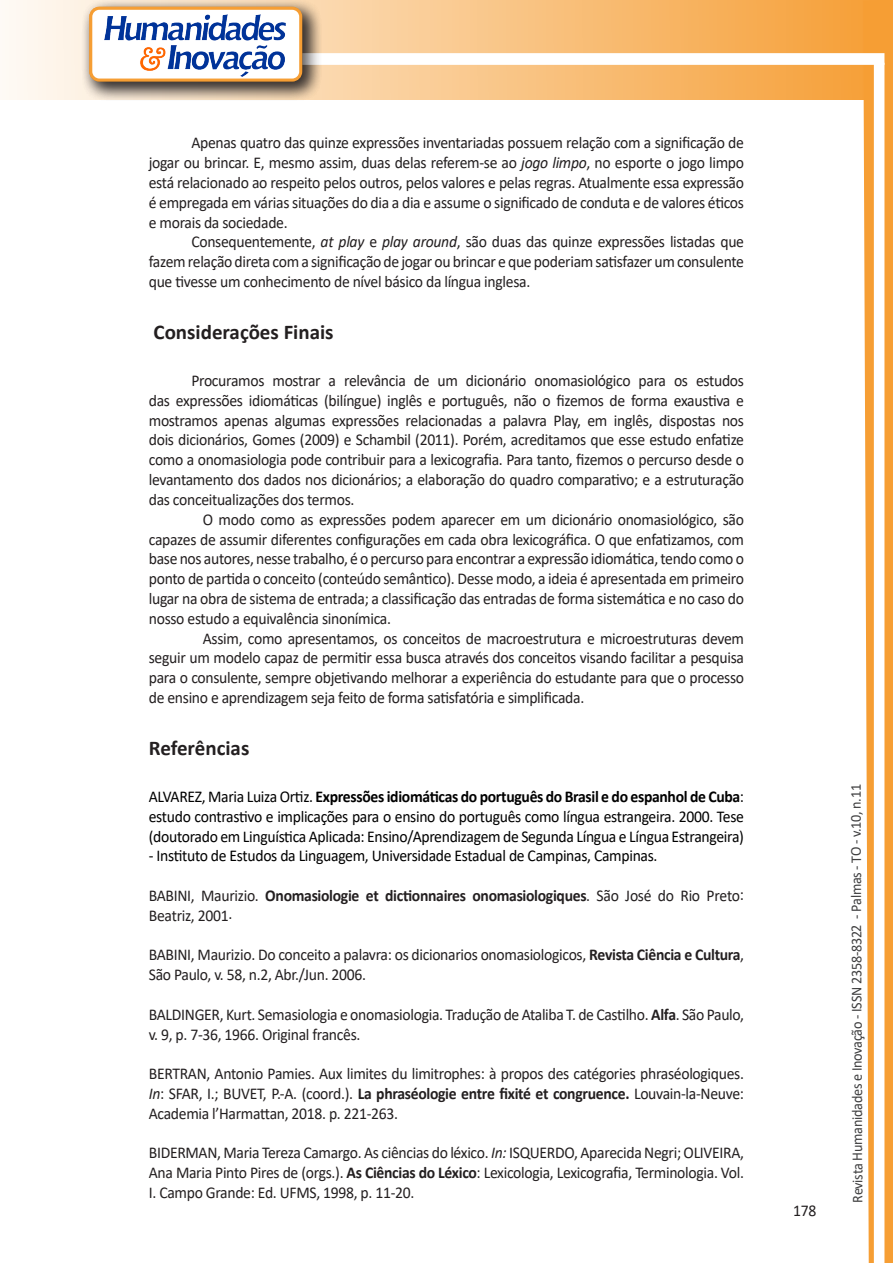
<style>
.page{position:relative;width:893px;height:1263px;background:#fff}
.page>*{position:absolute;margin:0;border:0;box-sizing:border-box;transform-origin:0 0}
.Titulo_2{font:700 21px "Calibri";color:#231f20}
.texto{font:16.5px/19.8px "Calibri";letter-spacing:-.02em;color:#231f20;text-align:justify;scale:.95 1}
.texto-2{font:16.5px/19.8px "Calibri";letter-spacing:-.02em;color:#000;text-align:justify;scale:.95 1}
.t1{font:15px "Calibri";letter-spacing:-.025em;color:#3e3e3f;scale:.95 1}
.s1{font-style:italic}
.s2{font-weight:700}
</style>
<div class="page">
<svg style="left:5px;top:0;width:858px;height:100px;background:#f9c484"></svg>
<div style="left:302px;top:53px;width:582px;height:12px;background:#fff;border:2px solid #fff"></div>
<svg style="left:863px;top:0;width:30px;height:1263px"></svg>
<div style="left:81px;top:0;width:241px;height:102px;background:#231f20;opacity:.75"></div>
<div style="left:91px;top:8px;width:210px;height:72px;background:#fff;border-radius:9px"></div>
<img style="left:104px;top:14px;width:181px;height:62px">
<div style="left:89px;top:7px;width:213px;height:75px;border:3px solid #f69e34;border-radius:9px"></div>
<p class="texto" style="left:149px;top:133px;width:628px;text-indent:43px">Apenas quatro das quinze expressões inventariadas possuem relação com a significação de jogar ou brincar. E, mesmo assim, duas delas referem-se ao <span class="s1">jogo limpo</span>, no esporte o jogo limpo está relacionado ao respeito pelos outros, pelos valores e pelas regras. Atualmente essa expressão é empregada em várias situações do dia a dia e assume o significado de conduta e de valores éticos e morais da sociedade.</p>
<p class="texto" style="left:149px;top:232px;width:628px;text-indent:43px">Consequentemente, <span class="s1">at play</span> e <span class="s1">play around</span>, são duas das quinze expressões listadas que fazem relação direta com a significação de jogar ou brincar e que poderiam satisfazer um consulente que tivesse um conhecimento de nível básico da língua inglesa.</p>
<p class="Titulo_2" style="left:154px;top:317px;width:182px">Considerações Finais</p>
<p class="texto" style="left:149px;top:370px;width:628px;text-indent:43px">Procuramos mostrar a relevância de um dicionário onomasiológico para os estudos das expressões idiomáticas (bilíngue) inglês e português, não o fizemos de forma exaustiva e mostramos apenas algumas expressões relacionadas a palavra Play, em inglês, dispostas nos dois dicionários, Gomes (2009) e Schambil (2011). Porém, acreditamos que esse estudo enfatize como a onomasiologia pode contribuir para a lexicografia. Para tanto, fizemos o percurso desde o levantamento dos dados nos dicionários; a elaboração do quadro comparativo; e a estruturação das conceitualizações dos termos.</p>
<p class="texto" style="left:149px;top:509px;width:628px;text-indent:54px">O modo como as expressões podem aparecer em um dicionário onomasiológico, são capazes de assumir diferentes configurações em cada obra lexicográfica. O que enfatizamos, com base nos autores, nesse trabalho, é o percurso para encontrar a expressão idiomática, tendo como o ponto de partida o conceito (conteúdo semântico). Desse modo, a ideia é apresentada em primeiro lugar na obra de sistema de entrada; a classificação das entradas de forma sistemática e no caso do nosso estudo a equivalência sinonímica.</p>
<p class="texto" style="left:149px;top:628px;width:628px;text-indent:54px">Assim, como apresentamos, os conceitos de macroestrutura e microestruturas devem seguir um modelo capaz de permitir essa busca através dos conceitos visando facilitar a pesquisa para o consulente, sempre objetivando melhorar a experiência do estudante para que o processo de ensino e aprendizagem seja feito de forma satisfatória e simplificada.</p>
<p class="Titulo_2" style="left:149px;top:733px;width:102px">Referências</p>
<p class="texto-2" style="left:149px;top:786px;width:628px">ALVAREZ, Maria Luiza Ortiz. <span class="s2">Expressões idiomáticas do português do Brasil e do espanhol de Cuba</span>: estudo contrastivo e implicações para o ensino do português como língua estrangeira. 2000. Tese (doutorado em Linguística Aplicada: Ensino/Aprendizagem de Segunda Língua e Língua Estrangeira)</p>
<p class="texto-2" style="left:149px;top:845px;width:537px">- Instituto de Estudos da Linguagem, Universidade Estadual de Campinas, Campinas.</p>
<p class="texto" style="left:149px;top:885px;width:628px">BABINI, Maurizio. <span class="s2">Onomasiologie et dictionnaires onomasiologiques</span>. São José do Rio Preto:<br>Beatriz, 2001.</p>
<p class="texto" style="left:149px;top:944px;width:628px">BABINI, Maurizio. Do conceito a palavra: os dicionarios onomasiologicos, <span class="s2">Revista Ciência e Cultura</span>,<br>São Paulo, v. 58, n.2, Abr./Jun. 2006.</p>
<p class="texto" style="left:149px;top:1004px;width:628px">BALDINGER, Kurt. Semasiologia e onomasiologia. Tradução de Ataliba T. de Castilho. <span class="s2">Alfa</span>. São Paulo, v. 9, p. 7-36, 1966. Original francês.</p>
<p class="texto" style="left:149px;top:1063px;width:628px">BERTRAN, Antonio Pamies. Aux limites du limitrophes: à propos des catégories phraséologiques.<br><span class="s1">In</span>: SFAR, I.; BUVET, P.-A. (coord.). <span class="s2">La phraséologie entre fixité et congruence.</span> Louvain-la-Neuve:<br>Academia l’Harmattan, 2018. p. 221-263.</p>
<p class="texto" style="left:149px;top:1142px;width:628px">BIDERMAN, Maria Tereza Camargo. As ciências do léxico. <span class="s1">In:</span> ISQUERDO, Aparecida Negri; OLIVEIRA, Ana Maria Pinto Pires de (orgs.). <span class="s2">As Ciências do Léxico</span>: Lexicologia, Lexicografia, Terminologia. Vol.<br>I. Campo Grande: Ed. UFMS, 1998, p. 11-20.</p>
<p class="texto" style="left:793px;top:1200px;width:26px">178</p>
<p class="t1" style="left:846px;top:1203px;width:442px;rotate:-90deg">Revista Humanidades e Inovação - ISSN 2358-8322 - Palmas - TO - v.10, n.11</p>
</div>
